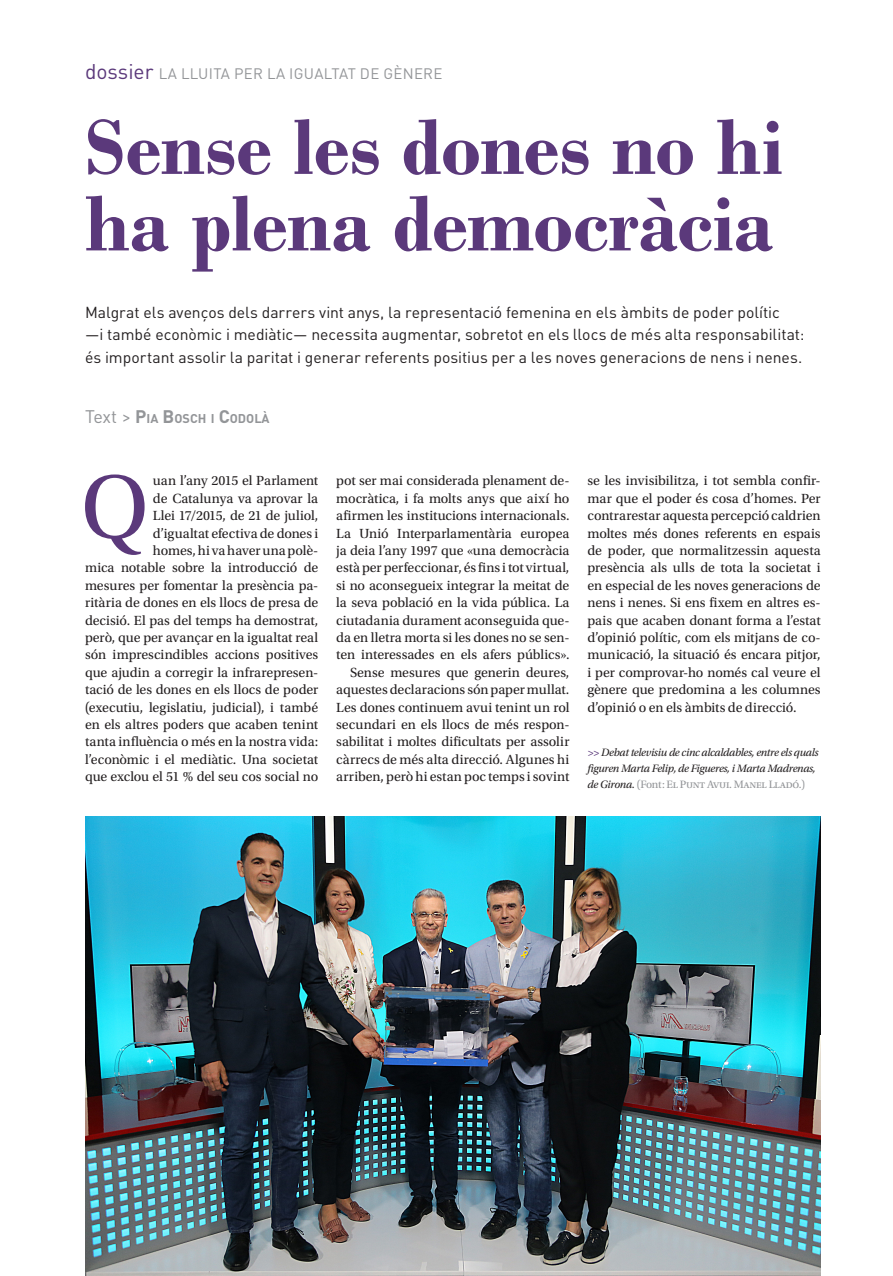
<style>
.page{position:relative;width:893px;height:1276px;background:#fff}
.page>*{position:absolute;margin:0;border:0;box-sizing:border-box;transform-origin:0 0}
.t1{font:94.2px "Utopia Std";color:#5b397b}
.TÍTOLS_ARTICLES__Bod{font:700 82.5px/76.5px "Bodoni";letter-spacing:-.005em;color:#5b397b}
.ENTRADETA{font:15.75px/22.5px "DIN Pro";color:#231f20}
.TÍTOLS_SECCIONS{font:15px "DIN Pro";letter-spacing:.02em;color:#939598}
.t2{font:13.95px/17.4px "Utopia Std";color:#231f20;text-align:right}
.AUTOR__Text_i_Foto{font:700 12.6px "DIN Pro";color:#939598}
.PEUS_DE_FOTO{font:italic 11.25px/15.8px "Utopia Std";letter-spacing:-.025em;color:#231f20}
.s1{font-size:21px;color:#5b397b}
.s2{font-weight:400;font-size:18px}
.s3{font-size:18px}
.s4{color:#5b397b}
.s5{font-style:normal;color:#939598}
</style>
<div class="page">
<img style="left:85px;top:816px;width:736px;height:460px">
<p class="TÍTOLS_SECCIONS" style="left:85px;top:61px;width:359px"><span class="s1">dossier</span> LA LLUITA PER LA IGUALTAT DE GÈNERE</p>
<p class="TÍTOLS_ARTICLES__Bod" style="left:85px;top:108px;width:700px">Sense les dones no hi ha plena democràcia</p>
<p class="ENTRADETA" style="left:85px;top:299px;width:696px">Malgrat els avenços dels darrers vint anys, la representació femenina en els àmbits de poder polític</p>
<p class="ENTRADETA" style="left:85px;top:322px;width:721px">—i també econòmic i mediàtic— necessita augmentar, sobretot en els llocs de més alta responsabilitat: és important assolir la paritat i generar referents positius per a les noves generacions de nens i nenes.</p>
<p class="AUTOR__Text_i_Foto" style="left:85px;top:408px;width:186px"><span class="s2">Text &gt;</span> <span class="s3">P</span>IA <span class="s3">B</span>OSCH I <span class="s3">C</span>ODOLÀ</p>
<p class="t1" style="left:81px;top:456px;width:70px">Q</p>
<p class="t2" style="left:85px;top:472px;width:235px">uan l’any 2015 el Parlament<br>de Catalunya va aprovar la<br>Llei 17/2015, de 21 de juliol,<br>d’igualtat efectiva de dones i<br>homes, hi va haver una polè-<br>mica notable sobre la introducció de mesures per fomentar la presència pa&shy;ritària de dones en els llocs de presa de decisió. El pas del temps ha demostrat, però, que per avançar en la igualtat real són imprescindibles accions positives que ajudin a corregir la infrarepresen&shy;tació de les dones en els llocs de poder (executiu, legislatiu, judicial), i també en els altres poders que acaben tenint tanta influència o més en la nostra vida: l’econòmic i el mediàtic. Una societat que exclou el 51 % del seu cos social no</p>
<p class="t2" style="left:336px;top:472px;width:235px">pot ser mai considerada plenament de&shy;mocràtica, i fa molts anys que així ho afirmen les institucions internacionals.<br>La Unió Interparlamentària europea ja deia l’any 1997 que «una democràcia està per perfeccionar, és fins i tot virtual, si no aconsegueix integrar la meitat de la seva població en la vida pública. La ciutadania durament aconseguida que&shy;da en lletra morta si les dones no se sen&shy;ten interessades en els afers públics».<br>Sense mesures que generin deures, aquestes declaracions són paper mullat.<br>Les dones continuem avui tenint un rol secundari en els llocs de més respon&shy;sabilitat i moltes dificultats per assolir càrrecs de més alta direcció. Algunes hi arriben, però hi estan poc temps i sovint</p>
<p class="t2" style="left:587px;top:472px;width:235px;text-align:justify">se les invisibilitza, i tot sembla confir&shy;mar que el poder és cosa d’homes. Per contrarestar aquesta percepció caldrien moltes més dones referents en espais de poder, que normalitzessin aquesta presència als ulls de tota la societat i en especial de les noves generacions de nens i nenes. Si ens fixem en altres es&shy;pais que acaben donant forma a l’estat d’opinió polític, com els mitjans de co&shy;municació, la situació és encara pitjor, i per comprovar-ho només cal veure el gènere que predomina a les columnes d’opinió o en els àmbits de direcció.</p>
<p class="PEUS_DE_FOTO" style="left:587px;top:745px;width:233px"><span class="s4">&gt;&gt;</span> Debat televisiu de cinc alcaldables, entre els quals figuren Marta Felip, de Figueres, i Marta Madrenas, de Girona. <span class="s5">(Font: El Punt Avui. Manel Lladó.)</span></p>
</div>
